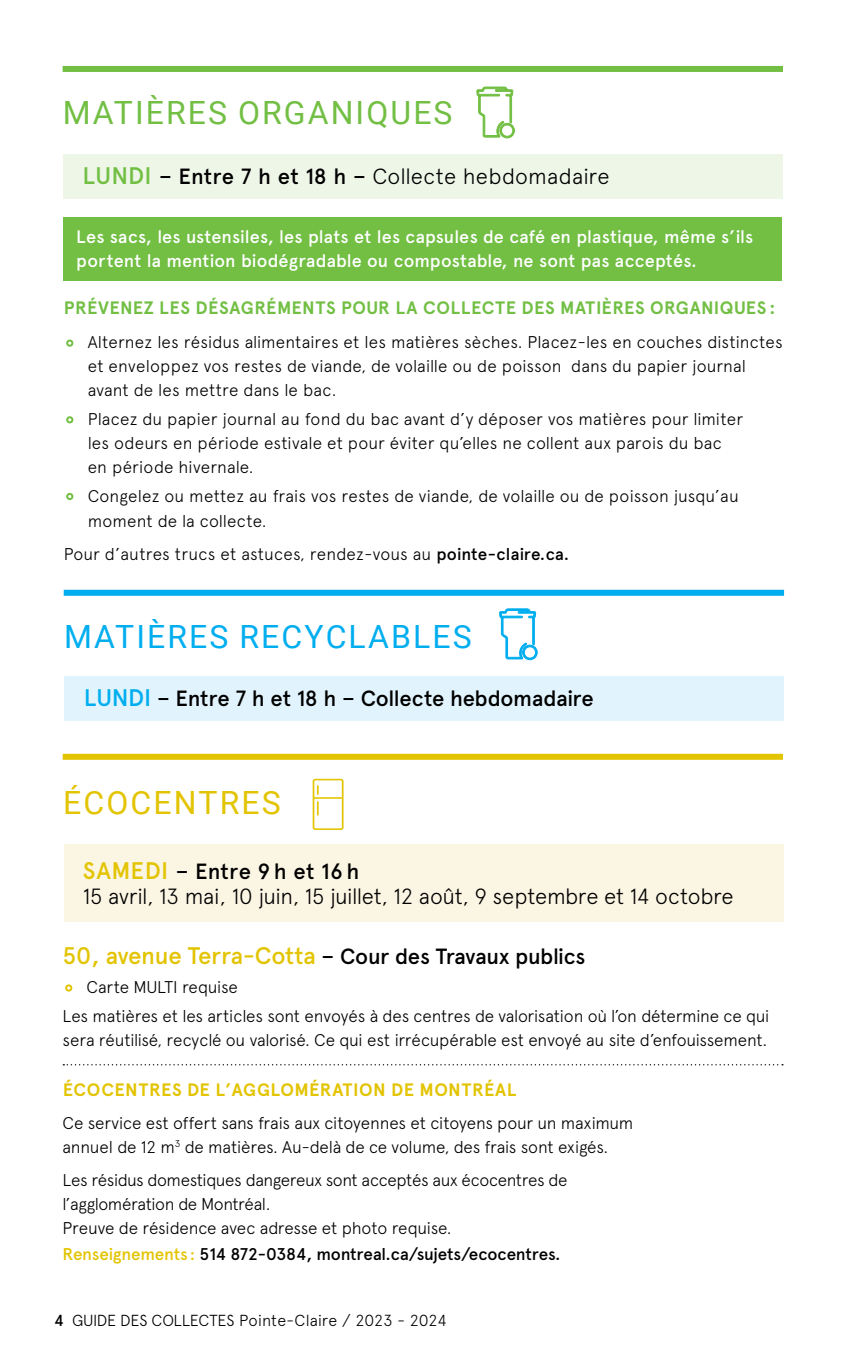
<style>
.page{position:relative;width:864px;height:1368px;background:#fff}
.page>*{position:absolute;margin:0;border:0;box-sizing:border-box;transform-origin:0 0}
.t1{font:32px "Roboto";letter-spacing:.065em;color:#00aeef}
.t2{font:32px "Roboto";letter-spacing:.065em;color:#72bf44}
.t3{font:32px "Roboto";letter-spacing:.065em;color:#e3c402}
.t4{font:300 22px/25px "Apercu";letter-spacing:-.005em;color:#000}
.t5{font:500 22px "Apercu";letter-spacing:-.015em;color:#000}
.t6{font:500 18px/24px "Apercu";letter-spacing:.005em;color:#fff}
.t7{font:700 18px "Apercu";letter-spacing:.025em;color:#72bf44}
.t8{font:700 18px "Apercu";letter-spacing:.025em;color:#e3c402}
.t9{font:300 17px/24px "Apercu";letter-spacing:-.005em;color:#000}
.t10{font:500 17px "Apercu";letter-spacing:-.015em;color:#000}
.t11{font:300 16px "Apercu";letter-spacing:-.005em;color:#000}
.s1{font-weight:500;font-size:24px;color:#72bf44}
.s2{font-weight:500}
.s3{font-size:40px;color:#72bf44}
.s4{font-size:24px;color:#00aeef}
.s5{font-weight:500;font-size:24px;color:#e3c402}
.s6{font-size:24px;color:#e3c402}
.s7{font-size:40px;color:#e3c402}
.s8{color:#e3c402}
</style>
<div class="page">
<svg style="left:63px;top:1064px;width:720px;height:1px"></svg>
<div style="left:63px;top:754px;width:720px;height:6px;background:#e3c402"></div>
<div style="left:64px;top:844px;width:719px;height:78px;background:#fbf5e3"></div>
<svg style="left:313px;top:779px;width:31px;height:51px"></svg>
<div style="left:63px;top:66px;width:720px;height:6px;background:#72bf44"></div>
<div style="left:63px;top:154px;width:720px;height:45px;background:#eef6e8"></div>
<div style="left:63px;top:217px;width:719px;height:64px;background:#72bf44"></div>
<svg style="left:476px;top:86px;width:39px;height:53px"></svg>
<div style="left:64px;top:590px;width:720px;height:6px;background:#00aeef"></div>
<div style="left:64px;top:676px;width:720px;height:45px;background:#e1f4fd"></div>
<svg style="left:499px;top:608px;width:39px;height:53px"></svg>
<h1 class="t2" style="left:63px;top:91px;width:391px">MATIÈRES ORGANIQUES</h1>
<p class="t4" style="left:82px;top:164px;width:529px"><span class="s1">LUNDI</span> <span class="s2">– Entre 7 h et 18 h –</span> Collecte hebdomadaire</p>
<p class="t6" style="left:76px;top:225px;width:678px">Les sacs, les ustensiles, les plats et les capsules de café en plastique, même s’ils portent la mention biodégradable ou compostable, ne sont pas acceptés.</p>
<p class="t7" style="left:64px;top:297px;width:713px">PRÉVENEZ LES DÉSAGRÉMENTS POUR LA COLLECTE DES MATIÈRES ORGANIQUES :</p>
<p class="t9" style="left:88px;top:330px;width:697px;text-indent:-24px"><span class="s3">•</span> Alternez les résidus alimentaires et les matières sèches. Placez-les en couches distinctes et enveloppez vos restes de viande, de volaille ou de poisson dans du papier journal avant de les mettre dans le bac.</p>
<p class="t9" style="left:88px;top:407px;width:657px;text-indent:-24px"><span class="s3">•</span> Placez du papier journal au fond du bac avant d’y déposer vos matières pour limiter les odeurs en période estivale et pour éviter qu’elles ne collent aux parois du bac en période hivernale.</p>
<p class="t9" style="left:88px;top:483px;width:653px;line-height:25px;text-indent:-24px"><span class="s3">•</span> Congelez ou mettez au frais vos restes de viande, de volaille ou de poisson jusqu’au moment de la collecte.</p>
<p class="t9" style="left:64px;top:542px;width:507px">Pour d’autres trucs et astuces, rendez-vous au <span class="s2">pointe-claire.ca.</span></p>
<h1 class="t1" style="left:64px;top:615px;width:409px">MATIÈRES RECYCLABLES</h1>
<p class="t5" style="left:84px;top:685px;width:511px"><span class="s4">LUNDI</span> – Entre 7 h et 18 h – Collecte hebdomadaire</p>
<h1 class="t3" style="left:63px;top:781px;width:219px">ÉCOCENTRES</h1>
<p class="t4" style="left:83px;top:859px;width:653px"><span class="s5">SAMEDI</span> <span class="s2">– Entre 9 h et 16 h<br></span>15 avril, 13 mai, 10 juin, 15 juillet, 12 août, 9 septembre et 14 octobre</p>
<p class="t5" style="left:63px;top:943px;width:524px"><span class="s6">50, avenue Terra-Cotta</span> – Cour des Travaux publics</p>
<p class="t9" style="left:63px;top:973px;width:709px;line-height:28.6px"><span class="s7">•</span> Carte MULTI requise<br>Les matières et les articles sont envoyés à des centres de valorisation où l’on détermine ce qui</p>
<p class="t9" style="left:63px;top:1028px;width:706px">sera réutilisé, recyclé ou valorisé. Ce qui est irrécupérable est envoyé au site d’enfouissement.</p>
<p class="t8" style="left:63px;top:1078px;width:455px">ÉCOCENTRES DE L’AGGLOMÉRATION DE MONTRÉAL</p>
<p class="t9" style="left:63px;top:1111px;width:572px">Ce service est offert sans frais aux citoyennes et citoyens pour un maximum annuel de 12 m<sup>3</sup> de matières. Au-delà de ce volume, des frais sont exigés.</p>
<p class="t9" style="left:63px;top:1168px;width:506px">Les résidus domestiques dangereux sont acceptés aux écocentres de l’agglomération de Montréal.<br>Preuve de résidence avec adresse et photo requise.</p>
<p class="t10" style="left:63px;top:1244px;width:499px"><span class="s8">Renseignements :</span> 514 872-0384, montreal.ca/sujets/ecocentres.</p>
<p class="t11" style="left:54px;top:1311px;width:394px"><span class="s2">4</span> GUIDE DES COLLECTES Pointe-Claire / 2023 - 2024</p>
</div>
